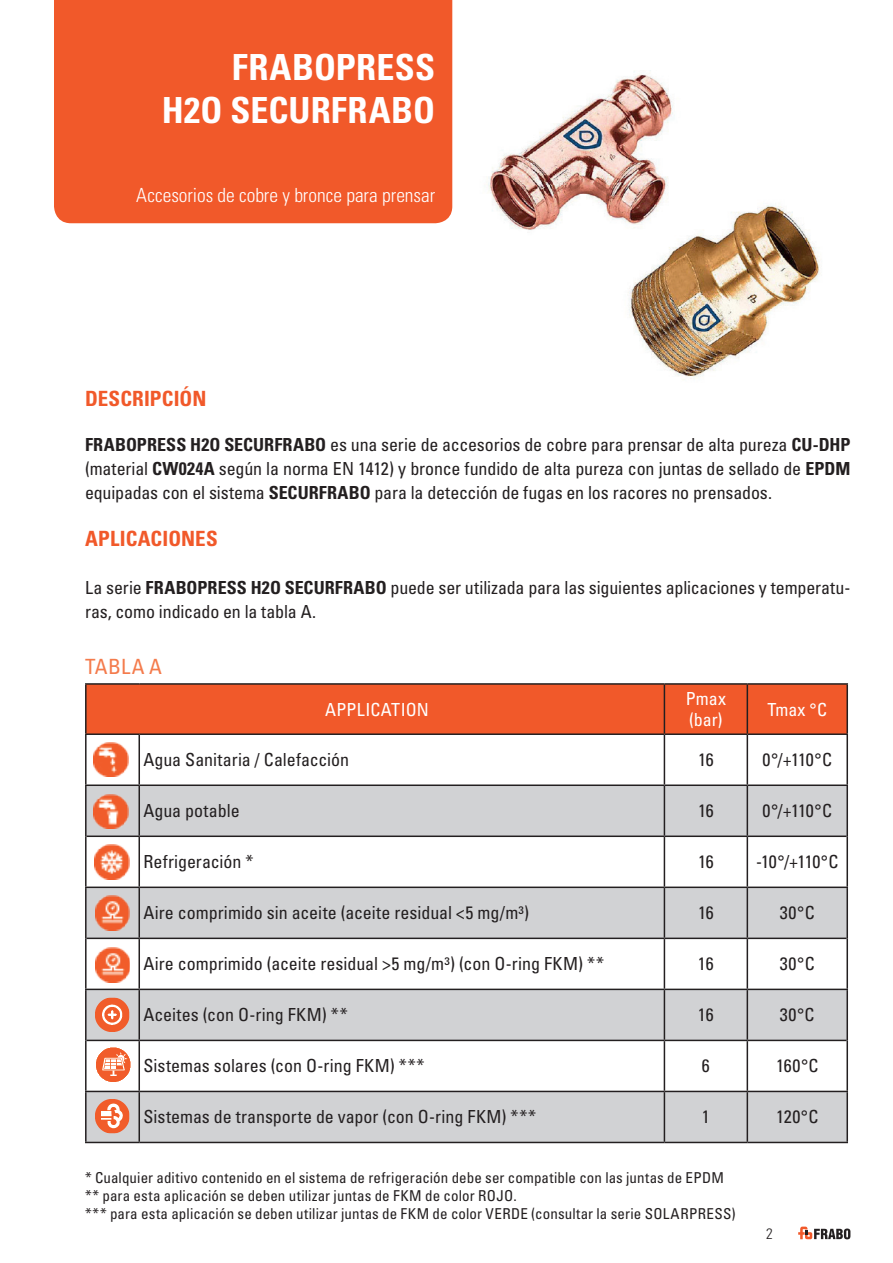
<style>
.page{position:relative;width:893px;height:1263px;background:#fff}
.page>*{position:absolute;margin:0;border:0;box-sizing:border-box;transform-origin:0 0}
.t1{font:700 condensed 36px/43.5px "Univers LT Std";letter-spacing:.01em;color:#fff;text-align:right}
.t2{font:700 condensed 21px "Univers LT Std";letter-spacing:.005em;color:#f1592a}
.t3{font:condensed 21px "Univers LT Std";letter-spacing:.015em;color:#f47b4c}
.t4{font:300 condensed 19.5px "Univers LT Std";color:#fff}
.t5{font:condensed 18px/24px "Univers LT Std";letter-spacing:-.005em;color:#231f20;text-align:justify}
.t6{font:condensed 18px/21.6px "Univers LT Std";letter-spacing:.005em;color:#fff}
.t7{font:condensed 15px/18px "Univers LT Std";letter-spacing:.01em;color:#231f20}
.t8{font:300 condensed 15px "Univers LT Std";color:#231f20}
.s1{font-weight:700}
</style>
<div class="page">
<svg style="left:798px;top:1226px;width:52px;height:13px"></svg>
<div style="left:87px;top:685px;width:759px;height:48px;background:#f1592a"></div>
<svg style="left:87px;top:786px;width:759px;height:356px;fill:#d1d2d4"></svg>
<hr style="left:85px;top:683px;width:54px;height:2px;background:#231f20">
<hr style="left:85px;top:685px;width:2px;height:48px;background:#231f20">
<hr style="left:139px;top:683px;width:525px;height:2px;background:#231f20">
<hr style="left:664px;top:683px;width:83px;height:2px;background:#231f20">
<hr style="left:664px;top:685px;width:1px;height:48px;background:#231f20">
<hr style="left:747px;top:683px;width:101px;height:2px;background:#231f20">
<hr style="left:747px;top:685px;width:1px;height:48px;background:#231f20">
<hr style="left:846px;top:685px;width:2px;height:48px;background:#231f20">
<hr style="left:85px;top:733px;width:54px;height:2px;background:#231f20">
<hr style="left:139px;top:733px;width:525px;height:2px;background:#231f20">
<hr style="left:664px;top:733px;width:83px;height:2px;background:#231f20">
<hr style="left:747px;top:733px;width:101px;height:2px;background:#231f20">
<hr style="left:87px;top:835px;width:52px;height:2px;background:#231f20">
<hr style="left:139px;top:835px;width:525px;height:2px;background:#231f20">
<hr style="left:664px;top:835px;width:83px;height:2px;background:#231f20">
<hr style="left:747px;top:835px;width:99px;height:2px;background:#231f20">
<hr style="left:87px;top:937px;width:52px;height:2px;background:#231f20">
<hr style="left:139px;top:937px;width:525px;height:2px;background:#231f20">
<hr style="left:664px;top:937px;width:83px;height:2px;background:#231f20">
<hr style="left:747px;top:937px;width:99px;height:2px;background:#231f20">
<hr style="left:87px;top:1040px;width:52px;height:1px;background:#231f20">
<hr style="left:139px;top:1040px;width:525px;height:1px;background:#231f20">
<hr style="left:664px;top:1040px;width:83px;height:1px;background:#231f20">
<hr style="left:747px;top:1040px;width:99px;height:1px;background:#231f20">
<hr style="left:85px;top:1142px;width:54px;height:1px;background:#231f20">
<hr style="left:139px;top:1142px;width:525px;height:1px;background:#231f20">
<hr style="left:664px;top:1142px;width:83px;height:1px;background:#231f20">
<hr style="left:747px;top:1142px;width:101px;height:1px;background:#231f20">
<hr style="left:85px;top:735px;width:2px;height:49px;background:#231f20">
<hr style="left:139px;top:735px;width:1px;height:49px;background:#231f20">
<hr style="left:664px;top:735px;width:1px;height:49px;background:#231f20">
<hr style="left:747px;top:735px;width:1px;height:49px;background:#231f20">
<hr style="left:846px;top:735px;width:2px;height:49px;background:#231f20">
<hr style="left:85px;top:784px;width:54px;height:2px;background:#231f20">
<hr style="left:85px;top:786px;width:2px;height:50px;background:#231f20">
<hr style="left:139px;top:784px;width:525px;height:2px;background:#231f20">
<hr style="left:139px;top:786px;width:1px;height:49px;background:#231f20">
<hr style="left:664px;top:784px;width:83px;height:2px;background:#231f20">
<hr style="left:664px;top:786px;width:1px;height:49px;background:#231f20">
<hr style="left:747px;top:784px;width:101px;height:2px;background:#231f20">
<hr style="left:747px;top:786px;width:1px;height:49px;background:#231f20">
<hr style="left:846px;top:786px;width:2px;height:50px;background:#231f20">
<hr style="left:85px;top:836px;width:2px;height:50px;background:#231f20">
<hr style="left:139px;top:837px;width:1px;height:49px;background:#231f20">
<hr style="left:664px;top:837px;width:1px;height:49px;background:#231f20">
<hr style="left:747px;top:837px;width:1px;height:49px;background:#231f20">
<hr style="left:846px;top:836px;width:2px;height:50px;background:#231f20">
<hr style="left:85px;top:886px;width:54px;height:2px;background:#231f20">
<hr style="left:85px;top:888px;width:2px;height:50px;background:#231f20">
<hr style="left:139px;top:886px;width:525px;height:2px;background:#231f20">
<hr style="left:139px;top:888px;width:1px;height:49px;background:#231f20">
<hr style="left:664px;top:886px;width:83px;height:2px;background:#231f20">
<hr style="left:664px;top:888px;width:1px;height:49px;background:#231f20">
<hr style="left:747px;top:886px;width:101px;height:2px;background:#231f20">
<hr style="left:747px;top:888px;width:1px;height:49px;background:#231f20">
<hr style="left:846px;top:888px;width:2px;height:50px;background:#231f20">
<hr style="left:85px;top:938px;width:2px;height:51px;background:#231f20">
<hr style="left:139px;top:939px;width:1px;height:50px;background:#231f20">
<hr style="left:664px;top:939px;width:1px;height:50px;background:#231f20">
<hr style="left:747px;top:939px;width:1px;height:50px;background:#231f20">
<hr style="left:846px;top:938px;width:2px;height:51px;background:#231f20">
<hr style="left:85px;top:989px;width:54px;height:1px;background:#231f20">
<hr style="left:85px;top:990px;width:2px;height:50px;background:#231f20">
<hr style="left:139px;top:989px;width:525px;height:1px;background:#231f20">
<hr style="left:139px;top:990px;width:1px;height:50px;background:#231f20">
<hr style="left:664px;top:989px;width:83px;height:1px;background:#231f20">
<hr style="left:664px;top:990px;width:1px;height:50px;background:#231f20">
<hr style="left:747px;top:989px;width:101px;height:1px;background:#231f20">
<hr style="left:747px;top:990px;width:1px;height:50px;background:#231f20">
<hr style="left:846px;top:990px;width:2px;height:50px;background:#231f20">
<hr style="left:85px;top:1040px;width:2px;height:51px;background:#231f20">
<hr style="left:139px;top:1041px;width:1px;height:50px;background:#231f20">
<hr style="left:664px;top:1041px;width:1px;height:50px;background:#231f20">
<hr style="left:747px;top:1041px;width:1px;height:50px;background:#231f20">
<hr style="left:846px;top:1040px;width:2px;height:51px;background:#231f20">
<hr style="left:85px;top:1091px;width:54px;height:1px;background:#231f20">
<hr style="left:85px;top:1092px;width:2px;height:50px;background:#231f20">
<hr style="left:139px;top:1091px;width:525px;height:1px;background:#231f20">
<hr style="left:139px;top:1092px;width:1px;height:50px;background:#231f20">
<hr style="left:664px;top:1091px;width:83px;height:1px;background:#231f20">
<hr style="left:664px;top:1092px;width:1px;height:50px;background:#231f20">
<hr style="left:747px;top:1091px;width:101px;height:1px;background:#231f20">
<hr style="left:747px;top:1092px;width:1px;height:50px;background:#231f20">
<hr style="left:846px;top:1092px;width:2px;height:50px;background:#231f20">
<img style="left:97px;top:1047px;width:34px;height:34px">
<img style="left:94px;top:742px;width:34px;height:34px">
<img style="left:95px;top:998px;width:34px;height:34px">
<img style="left:95px;top:895px;width:35px;height:35px">
<img style="left:95px;top:845px;width:34px;height:34px">
<img style="left:96px;top:948px;width:34px;height:34px">
<img style="left:96px;top:1099px;width:33px;height:34px">
<img style="left:94px;top:794px;width:34px;height:35px">
<div style="left:54px;top:0;width:398px;height:223px;background:#f1592a"></div>
<img style="left:486px;top:70px;width:334px;height:310px">
<h1 class="t1" style="left:162px;top:45px;width:275px">FRABOPRESS<br>H2O SECURFRABO</h1>
<p class="t4" style="left:136px;top:184px;width:300px">Accesorios de cobre y bronce para prensar</p>
<p class="t2" style="left:85px;top:386px;width:123px">DESCRIPCIÓN</p>
<p class="t5" style="left:85px;top:432px;width:767px"><span class="s1">FRABOPRESS H2O SECURFRABO</span> es una serie de accesorios de cobre para prensar de alta pureza <span class="s1">CU-DHP </span>(material <span class="s1">CW024A</span> según la norma EN 1412) y bronce fundido de alta pureza con juntas de sellado de <span class="s1">EPDM </span>equipadas con el sistema <span class="s1">SECURFRABO</span> para la detección de fugas en los racores no prensados.</p>
<p class="t2" style="left:85px;top:525px;width:134px">APLICACIONES</p>
<p class="t5" style="left:85px;top:575px;width:767px">La serie <span class="s1">FRABOPRESS H2O SECURFRABO</span> puede ser utilizada para las siguientes aplicaciones y temperatu&shy;ras, como indicado en la tabla A.</p>
<p class="t3" style="left:85px;top:653px;width:79px">TABLA A</p>
<p class="t6" style="left:325px;top:698px;width:105px">APPLICATION</p>
<p class="t6" style="left:686px;top:687px;width:42px">Pmax (bar)</p>
<p class="t6" style="left:767px;top:698px;width:61px">Tmax °C</p>
<p class="t5" style="left:143px;top:748px;width:207px">Agua Sanitaria / Calefacción</p>
<p class="t5" style="left:698px;top:748px;width:17px">16</p>
<p class="t5" style="left:762px;top:748px;width:71px">0°/+110°C</p>
<p class="t5" style="left:143px;top:799px;width:98px">Agua potable</p>
<p class="t5" style="left:698px;top:799px;width:17px">16</p>
<p class="t5" style="left:762px;top:799px;width:71px">0°/+110°C</p>
<p class="t5" style="left:143px;top:850px;width:111px">Refrigeración *</p>
<p class="t5" style="left:698px;top:850px;width:17px">16</p>
<p class="t5" style="left:756px;top:850px;width:84px">-10°/+110°C</p>
<p class="t5" style="left:143px;top:901px;width:387px">Aire comprimido sin aceite (aceite residual &lt;5 mg/m³)</p>
<p class="t5" style="left:698px;top:901px;width:17px">16</p>
<p class="t5" style="left:780px;top:901px;width:36px">30°C</p>
<p class="t5" style="left:143px;top:952px;width:462px">Aire comprimido (aceite residual &gt;5 mg/m³) (con O-ring FKM) **</p>
<p class="t5" style="left:698px;top:952px;width:17px">16</p>
<p class="t5" style="left:780px;top:952px;width:36px">30°C</p>
<p class="t5" style="left:143px;top:1003px;width:206px">Aceites (con O-ring FKM) **</p>
<p class="t5" style="left:698px;top:1003px;width:17px">16</p>
<p class="t5" style="left:780px;top:1003px;width:36px">30°C</p>
<p class="t5" style="left:144px;top:1054px;width:282px">Sistemas solares (con O-ring FKM) ***</p>
<p class="t5" style="left:702px;top:1054px;width:9px">6</p>
<p class="t5" style="left:776px;top:1054px;width:44px">160°C</p>
<p class="t5" style="left:144px;top:1105px;width:394px">Sistemas de transporte de vapor (con O-ring FKM) ***</p>
<p class="t5" style="left:702px;top:1105px;width:9px">1</p>
<p class="t5" style="left:776px;top:1105px;width:44px">120°C</p>
<p class="t7" style="left:85px;top:1168px;width:652px">* Cualquier aditivo contenido en el sistema de refrigeración debe ser compatible con las juntas de EPDM ** para esta aplicación se deben utilizar juntas de FKM de color ROJO.<br>*** para esta aplicación se deben utilizar juntas de FKM de color VERDE (consultar la serie SOLARPRESS)</p>
<p class="t8" style="left:766px;top:1225px;width:8px">2</p>
</div>
